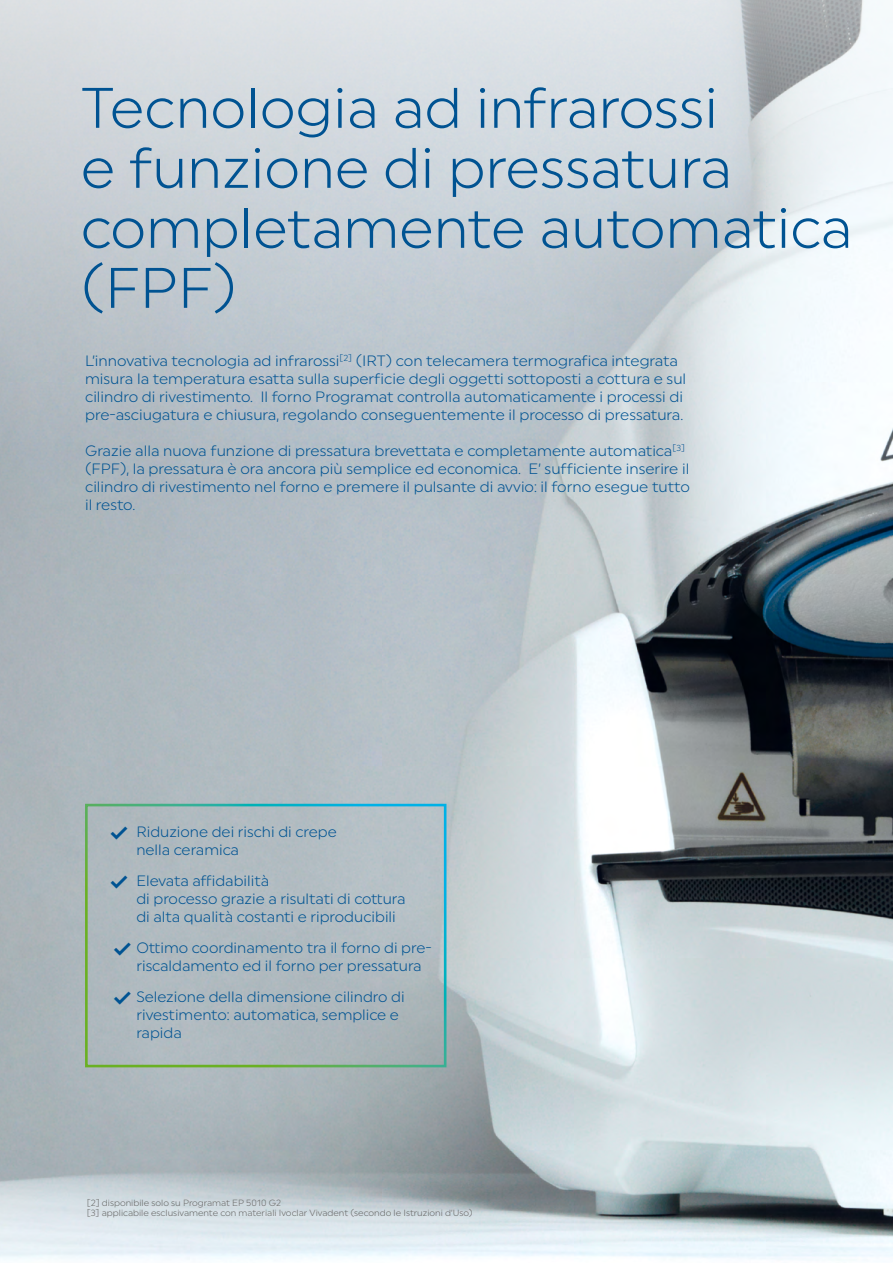
<style>
.page{position:relative;width:893px;height:1263px;background:#fff}
.page>*{position:absolute;margin:0;border:0;box-sizing:border-box;transform-origin:0 0}
.HL_1_24pt{font:57px/60px "Uniform Pro Lgt";color:#005392}
.HL_1_24pt-2{font:15px/18px "Uniform Pro Lgt";color:#005392}
.HL_1_24pt-3{font:9px "Uniform Pro Lgt";color:#676766}
.s1{font-family:"Uniform Pro Bld";font-size:25.5px}
</style>
<div class="page">
<img style="left:0;top:0;width:893px;height:1261px">
<p class="HL_1_24pt" style="left:81px;top:77px;width:639px">Tecnologia ad infrarossi</p>
<p class="HL_1_24pt" style="left:81px;top:137px;width:653px">e funzione di pressatura</p>
<p class="HL_1_24pt" style="left:81px;top:197px;width:773px">completamente automatica (FPF)</p>
<p class="HL_1_24pt-2" style="left:85px;top:351px;width:603px">L’innovativa tecnologia ad infrarossi<sup>[2]</sup> (IRT) con telecamera termografica integrata misura la temperatura esatta sulla superficie degli oggetti sottoposti a cottura e sul cilindro di rivestimento. Il forno Programat controlla automaticamente i processi di pre-asciugatura e chiusura, regolando conseguentemente il processo di pressatura.</p>
<p class="HL_1_24pt-2" style="left:85px;top:441px;width:606px">Grazie alla nuova funzione di pressatura brevettata e completamente automatica<sup>[3] </sup>(FPF), la pressatura è ora ancora più semplice ed economica. E’ sufficiente inserire il cilindro di rivestimento nel forno e premere il pulsante di avvio: il forno esegue tutto il resto.</p>
<p class="HL_1_24pt-2" style="left:136px;top:823px;width:202px;text-indent:-27px"><span class="s1">✓</span> Riduzione dei rischi di crepe nella ceramica</p>
<p class="HL_1_24pt-2" style="left:136px;top:872px;width:271px;text-indent:-27px"><span class="s1">✓</span> Elevata affidabilità<br>di processo grazie a risultati di cottura di alta qualità costanti e riproducibili</p>
<p class="HL_1_24pt-2" style="left:136px;top:939px;width:297px;text-indent:-23px"><span class="s1">✓</span> Ottimo coordinamento tra il forno di pre&shy;riscaldamento ed il forno per pressatura</p>
<p class="HL_1_24pt-2" style="left:136px;top:988px;width:270px;text-indent:-23px"><span class="s1">✓</span> Selezione della dimensione cilindro di rivestimento: automatica, semplice e rapida</p>
<p class="HL_1_24pt-3" style="left:87px;top:1197px;width:196px">[2] disponibile solo su Programat EP 5010 G2</p>
<p class="HL_1_24pt-3" style="left:87px;top:1208px;width:388px">[3] applicabile esclusivamente con materiali Ivoclar Vivadent (secondo le Istruzioni d’Uso)</p>
</div>
